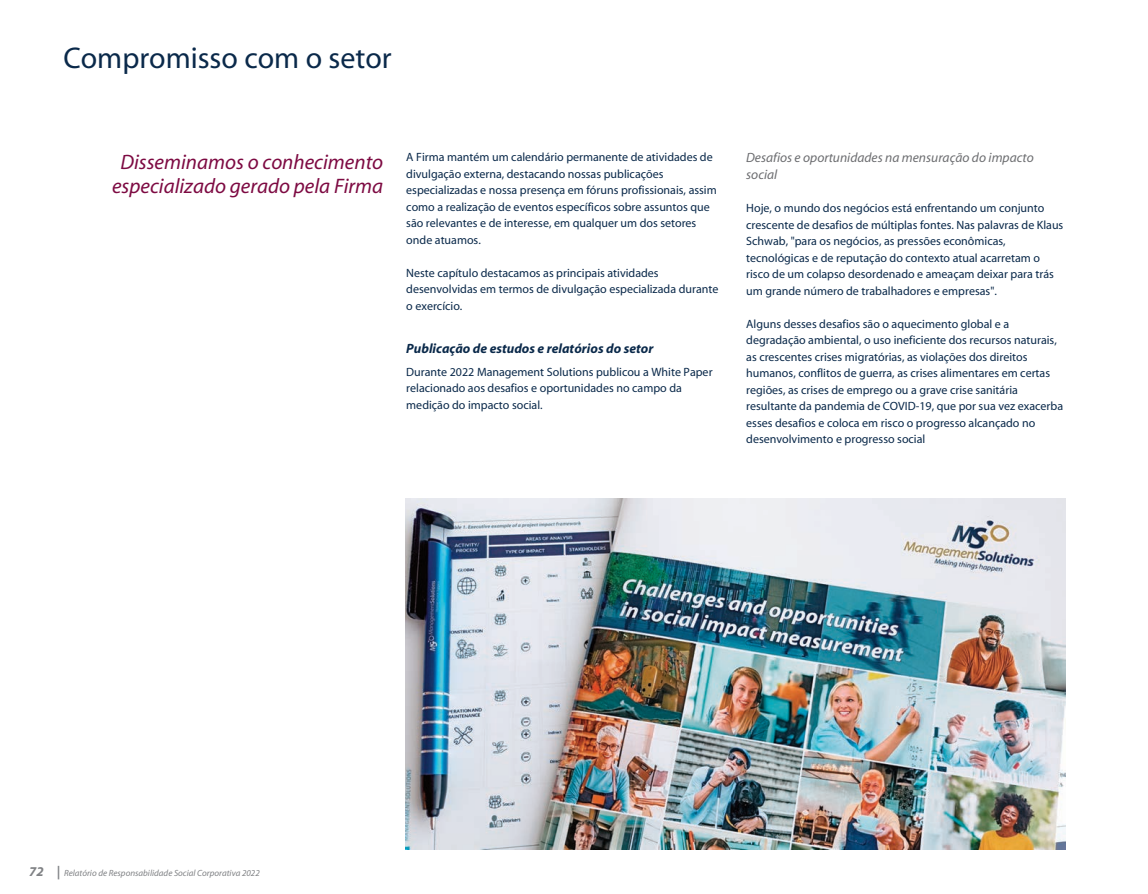
<style>
.page{position:relative;width:1148px;height:894px;background:#fff}
.page>*{position:absolute;margin:0;border:0;box-sizing:border-box;transform-origin:0 0}
.t1{font:30px "Myriad";color:#0a294a}
.t2{font:italic 21px/24px "Myriad";color:#7d0a42;text-align:center}
.t3{font:italic 13.5px/16.5px "Myriad";color:#6c6d70}
.t4{font:italic 700 13.5px "Myriad";color:#0a294a}
.t5{font:12px/16.5px "Myriad";color:#0a294a}
.t6{font:italic 9px "Myriad";color:#808285}
.s1{font-weight:700;font-size:13.5px}
</style>
<div class="page">
<img style="left:405px;top:498px;width:660px;height:350px">
<h1 class="t1" style="left:63px;top:43px;width:330px">Compromisso com o setor</h1>
<h2 class="t2" style="left:112px;top:150px;width:273px">Disseminamos o conhecimento especializado gerado pela Firma</h2>
<p class="t5" style="left:406px;top:149px;width:312px">A Firma mantém um calendário permanente de atividades de divulgação externa, destacando nossas publicações especializadas e nossa presença em fóruns profissionais, assim como a realização de eventos específicos sobre assuntos que são relevantes e de interesse, em qualquer um dos setores onde atuamos.</p>
<p class="t5" style="left:406px;top:265px;width:313px">Neste capítulo destacamos as principais atividades desenvolvidas em termos de divulgação especializada durante o exercício.</p>
<p class="t4" style="left:406px;top:342px;width:248px">Publicação de estudos e relatórios do setor</p>
<p class="t5" style="left:406px;top:364px;width:308px">Durante 2022 Management Solutions publicou a White Paper relacionado aos desafios e oportunidades no campo da medição do impacto social.</p>
<p class="t3" style="left:746px;top:150px;width:289px">Desafios e oportunidades na mensuração do impacto social</p>
<p class="t5" style="left:746px;top:200px;width:318px">Hoje, o mundo dos negócios está enfrentando um conjunto crescente de desafios de múltiplas fontes. Nas palavras de Klaus Schwab, "para os negócios, as pressões econômicas, tecnológicas e de reputação do contexto atual acarretam o risco de um colapso desordenado e ameaçam deixar para trás um grande número de trabalhadores e empresas".</p>
<p class="t5" style="left:746px;top:316px;width:318px">Alguns desses desafios são o aquecimento global e a degradação ambiental, o uso ineficiente dos recursos naturais, as crescentes crises migratórias, as violações dos direitos humanos, conflitos de guerra, as crises alimentares em certas regiões, as crises de emprego ou a grave crise sanitária resultante da pandemia de COVID-19, que por sua vez exacerba esses desafios e coloca em risco o progresso alcançado no desenvolvimento e progresso social</p>
<p class="t6" style="left:29px;top:867px;width:232px"><span class="s1">72 |</span> Relatório de Responsabilidade Social Corporativa 2022</p>
</div>
